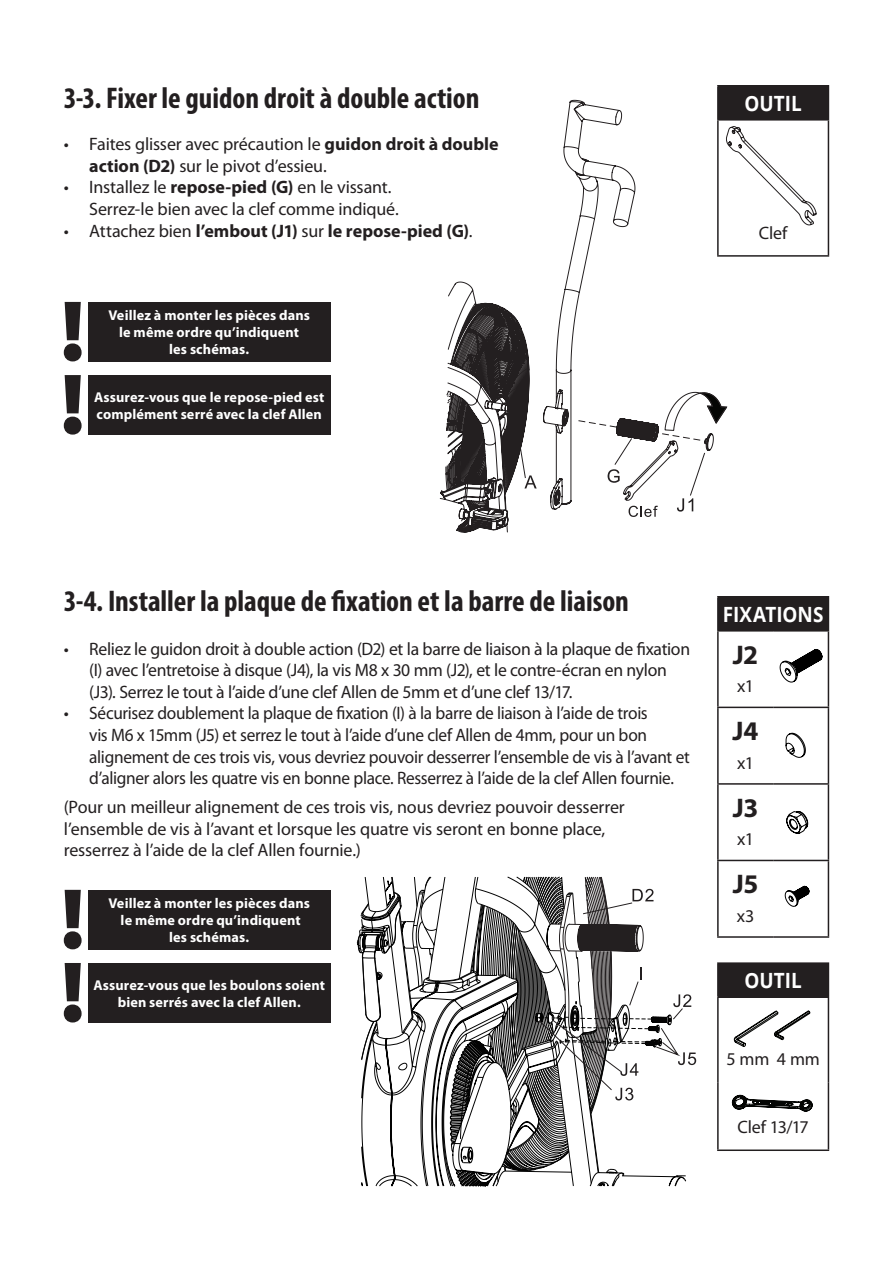
<style>
.page{position:relative;width:893px;height:1263px;background:#fff}
.page>*{position:absolute;margin:0;border:0;box-sizing:border-box;transform-origin:0 0}
.t1{font:700 condensed 30px "Myriad Pro";color:#231f20}
.t2{font:700 27px "Myriad Pro";letter-spacing:-.015em;color:#231f20}
.t3{font:700 21px "Open Sans";color:#fff;scale:.9 1}
.t4{font:18px/21.6px "Myriad Pro";letter-spacing:-.015em;color:#231f20}
.t5{font:700 18px "Myriad Pro";color:#231f20}
.t6{font:700 14.25px/17.1px "Myriad Pro";letter-spacing:.01em;color:#fff;text-align:center}
.s1{font-weight:700}
.s2{font-weight:400}
</style>
<div class="page">
<div style="left:718px;top:86px;width:110px;height:34px;background:#231f20"></div>
<hr style="left:717px;top:85px;width:112px;height:2px;background:#231f20">
<hr style="left:717px;top:87px;width:2px;height:32px;background:#231f20">
<hr style="left:828px;top:87px;width:1px;height:32px;background:#231f20">
<hr style="left:717px;top:119px;width:112px;height:2px;background:#231f20">
<hr style="left:717px;top:121px;width:2px;height:134px;background:#231f20">
<hr style="left:828px;top:121px;width:1px;height:134px;background:#231f20">
<hr style="left:717px;top:255px;width:112px;height:2px;background:#231f20">
<svg style="left:726px;top:126px;width:91px;height:99px"></svg>
<div style="left:718px;top:597px;width:110px;height:34px;background:#231f20"></div>
<hr style="left:717px;top:596px;width:56px;height:1px;background:#231f20">
<hr style="left:717px;top:597px;width:2px;height:33px;background:#231f20">
<hr style="left:773px;top:596px;width:56px;height:1px;background:#231f20">
<hr style="left:828px;top:597px;width:1px;height:33px;background:#231f20">
<hr style="left:717px;top:630px;width:56px;height:2px;background:#231f20">
<hr style="left:717px;top:631px;width:2px;height:76px;background:#231f20">
<hr style="left:773px;top:630px;width:56px;height:2px;background:#231f20">
<hr style="left:828px;top:631px;width:1px;height:76px;background:#231f20">
<hr style="left:717px;top:707px;width:56px;height:1px;background:#231f20">
<hr style="left:717px;top:708px;width:2px;height:75px;background:#231f20">
<hr style="left:773px;top:707px;width:56px;height:1px;background:#231f20">
<hr style="left:828px;top:708px;width:1px;height:75px;background:#231f20">
<hr style="left:717px;top:783px;width:56px;height:2px;background:#231f20">
<hr style="left:717px;top:785px;width:2px;height:75px;background:#231f20">
<hr style="left:773px;top:783px;width:56px;height:2px;background:#231f20">
<hr style="left:828px;top:785px;width:1px;height:75px;background:#231f20">
<hr style="left:717px;top:860px;width:56px;height:1px;background:#231f20">
<hr style="left:717px;top:861px;width:2px;height:75px;background:#231f20">
<hr style="left:773px;top:860px;width:56px;height:1px;background:#231f20">
<hr style="left:828px;top:861px;width:1px;height:75px;background:#231f20">
<hr style="left:717px;top:936px;width:56px;height:2px;background:#231f20">
<hr style="left:773px;top:936px;width:56px;height:2px;background:#231f20">
<svg style="left:780px;top:649px;width:42px;height:33px"></svg>
<svg style="left:786px;top:733px;width:20px;height:25px"></svg>
<svg style="left:786px;top:811px;width:22px;height:23px"></svg>
<svg style="left:785px;top:886px;width:24px;height:21px"></svg>
<div style="left:718px;top:963px;width:110px;height:34px;background:#231f20"></div>
<hr style="left:717px;top:962px;width:112px;height:2px;background:#231f20">
<hr style="left:717px;top:964px;width:2px;height:32px;background:#231f20">
<hr style="left:828px;top:964px;width:1px;height:32px;background:#231f20">
<hr style="left:717px;top:996px;width:112px;height:2px;background:#231f20">
<hr style="left:717px;top:998px;width:2px;height:84px;background:#231f20">
<hr style="left:828px;top:998px;width:1px;height:84px;background:#231f20">
<hr style="left:717px;top:1082px;width:2px;height:67px;background:#231f20">
<hr style="left:828px;top:1082px;width:1px;height:67px;background:#231f20">
<hr style="left:717px;top:1149px;width:112px;height:2px;background:#231f20">
<svg style="left:734px;top:1010px;width:76px;height:37px"></svg>
<svg style="left:732px;top:1095px;width:81px;height:16px"></svg>
<div style="left:88px;top:890px;width:242px;height:59px;background:#231f20"></div>
<svg style="left:64px;top:890px;width:18px;height:59px"></svg>
<div style="left:88px;top:302px;width:242px;height:60px;background:#231f20"></div>
<svg style="left:64px;top:302px;width:18px;height:59px"></svg>
<div style="left:88px;top:963px;width:242px;height:60px;background:#231f20"></div>
<svg style="left:64px;top:963px;width:18px;height:59px"></svg>
<div style="left:88px;top:375px;width:242px;height:60px;background:#231f20"></div>
<svg style="left:64px;top:375px;width:18px;height:60px"></svg>
<svg style="left:439px;top:99px;width:258px;height:434px"></svg>
<svg style="left:513px;top:392px;width:215px;height:125px"></svg>
<svg style="left:358px;top:877px;width:328px;height:310px"></svg>
<svg style="left:365px;top:876px;width:331px;height:293px"></svg>
<p class="t1" style="left:64px;top:79px;width:417px">3-3. Fixer le guidon droit à double action</p>
<p class="t4" style="left:89px;top:134px;width:411px;text-indent:-26px">• Faites glisser avec précaution le <span class="s1">guidon droit à double action (D2)</span> sur le pivot d’essieu.</p>
<p class="t4" style="left:89px;top:177px;width:311px;text-indent:-26px">• Installez le <span class="s1">repose-pied (G)</span> en le vissant.<br>Serrez-le bien avec la clef comme indiqué.</p>
<p class="t5" style="left:64px;top:220px;width:410px"><span class="s2">• Attachez bien</span> l’embout (J1) <span class="s2">sur</span> le repose-pied (G)<span class="s2">.</span></p>
<p class="t6" style="left:108px;top:307px;width:203px">Veillez à monter les pièces dans</p>
<p class="t6" style="left:119px;top:324px;width:181px">le même ordre qu’indiquent</p>
<p class="t6" style="left:169px;top:341px;width:81px">les schémas.</p>
<p class="t6" style="left:94px;top:389px;width:232px;text-align:left">Assurez-vous que le repose-pied est complément serré avec la clef Allen</p>
<p class="t3" style="left:744px;top:88px;width:65px">OUTIL</p>
<p class="t4" style="left:759px;top:222px;width:30px">Clef</p>
<p class="t1" style="left:64px;top:583px;width:567px">3-4. Installer la plaque de fixation et la barre de liaison</p>
<p class="t4" style="left:89px;top:638px;width:602px;text-indent:-26px">• Reliez le guidon droit à double action (D2) et la barre de liaison à la plaque de fixation (I) avec l’entretoise à disque (J4), la vis M8 x 30 mm (J2), et le contre-écran en nylon (J3). Serrez le tout à l’aide d’une clef Allen de 5mm et d’une clef 13/17.</p>
<p class="t4" style="left:89px;top:703px;width:602px;text-indent:-26px">• Sécurisez doublement la plaque de fixation (I) à la barre de liaison à l’aide de trois<br>vis M6 x 15mm (J5) et serrez le tout à l’aide d’une clef Allen de 4mm, pour un bon alignement de ces trois vis, vous devriez pouvoir desserrer l’ensemble de vis à l’avant et d’aligner alors les quatre vis en bonne place. Resserrez à l’aide de la clef Allen fournie.</p>
<p class="t4" style="left:64px;top:796px;width:563px">(Pour un meilleur alignement de ces trois vis, nous devriez pouvoir desserrer l’ensemble de vis à l’avant et lorsque les quatre vis seront en bonne place,</p>
<p class="t4" style="left:64px;top:840px;width:299px">resserrez à l’aide de la clef Allen fournie.)</p>
<p class="t6" style="left:108px;top:895px;width:203px">Veillez à monter les pièces dans</p>
<p class="t6" style="left:121px;top:912px;width:181px">le même ordre qu’indiquent</p>
<p class="t6" style="left:169px;top:929px;width:81px">les schémas.</p>
<p class="t6" style="left:93px;top:976px;width:233px">Assurez-vous que les boulons soient bien serrés avec la clef Allen.</p>
<p class="t3" style="left:723px;top:599px;width:113px">FIXATIONS</p>
<p class="t2" style="left:733px;top:640px;width:27px">J2</p>
<p class="t4" style="left:737px;top:676px;width:18px">x1</p>
<p class="t2" style="left:733px;top:716px;width:27px">J4</p>
<p class="t4" style="left:737px;top:752px;width:18px">x1</p>
<p class="t2" style="left:733px;top:793px;width:27px">J3</p>
<p class="t4" style="left:737px;top:829px;width:18px">x1</p>
<p class="t2" style="left:733px;top:869px;width:27px">J5</p>
<p class="t4" style="left:737px;top:905px;width:19px">x3</p>
<p class="t3" style="left:744px;top:966px;width:65px">OUTIL</p>
<p class="t4" style="left:726px;top:1049px;width:95px">5 mm 4 mm</p>
<p class="t4" style="left:737px;top:1117px;width:73px">Clef 13/17</p>
</div>
